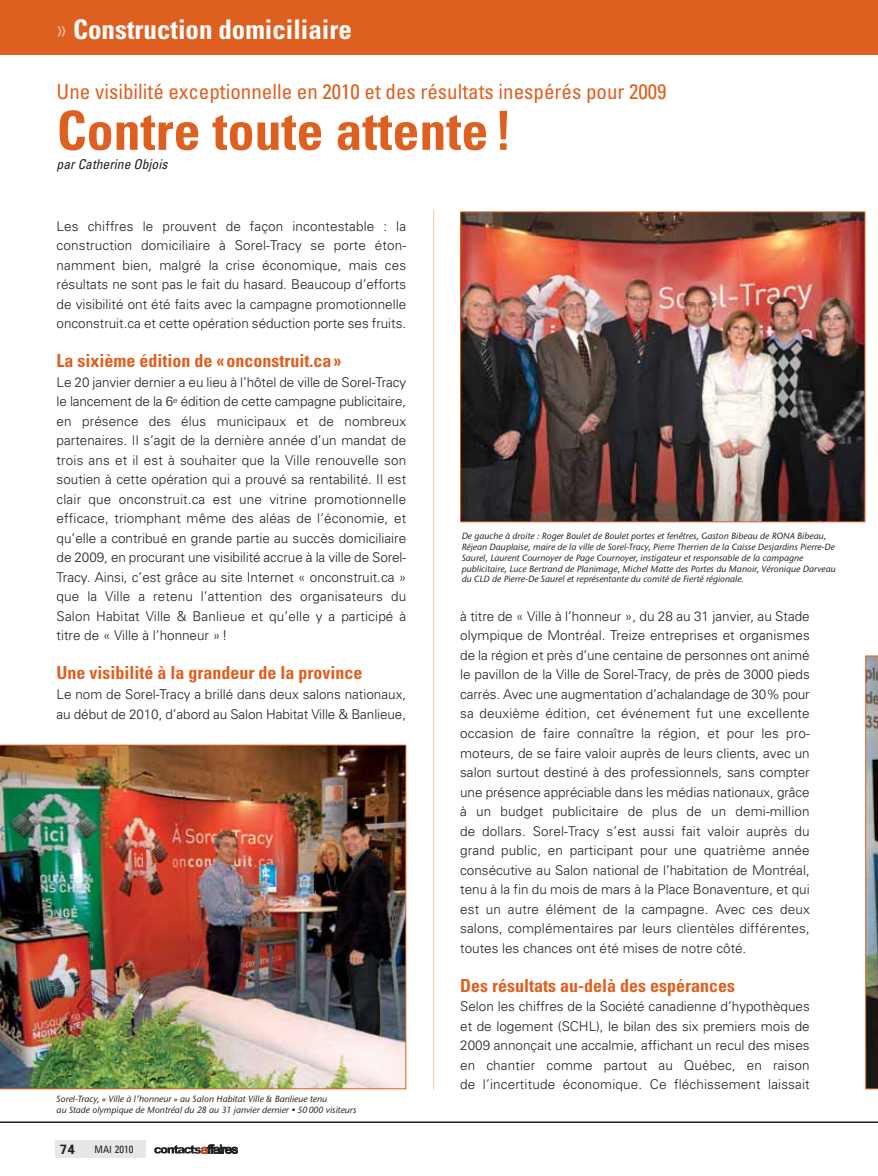
<style>
.page{position:relative;width:878px;height:1176px;background:#fff}
.page>*{position:absolute;margin:0;border:0;box-sizing:border-box;transform-origin:0 0}
.t1{font:700 condensed 54px "Univers";color:#de6020}
.t2{font:700 condensed 27px "Univers";color:#fff}
.t3{font:condensed 21px "Univers";color:#de6020}
.t4{font:700 condensed 18px "Univers";color:#de6020}
.t5{font:300 13.5px/19.5px "Univers";color:#231f20;text-align:justify}
.t6{font:italic condensed 13.5px "Univers";color:#231f20}
.t7{font:700 13.5px "Univers";color:#231f20}
.t8{font:condensed 10.5px "Univers";color:#231f20}
.t9{font:italic 9px/10.8px "Bell Stone Sans";color:#231f20}
.s1{font-weight:300;color:#f1b893}
.s2{font-size:10.2px}
</style>
<div class="page">
<img style="left:865px;top:655px;width:13px;height:434px">
<div style="left:55px;top:1140px;width:90px;height:17px;background:#e6e7e8"></div>
<svg style="left:154px;top:1144px;width:84px;height:9px"></svg>
<div style="left:0;top:0;width:878px;height:55px;background:#de6020"></div>
<img style="left:462px;top:213px;width:401px;height:307px">
<div style="left:460px;top:211px;width:405px;height:311px;border:1px solid #de6020"></div>
<hr style="left:433px;top:209px;width:1px;height:880px;background:#f4c7a9">
<img style="left:0;top:744px;width:406px;height:345px">
<hr style="left:0;top:1121px;width:878px;height:1px;background:#231f20">
<h2 class="t2" style="left:57px;top:19px;width:297px"><span class="s1">»</span> Construction domiciliaire</h2>
<h3 class="t3" style="left:57px;top:84px;width:611px">Une visibilité exceptionnelle en 2010 et des résultats inespérés pour 2009</h3>
<h1 class="t1" style="left:57px;top:111px;width:457px">Contre toute attente !</h1>
<p class="t6" style="left:57px;top:160px;width:115px">parCatherine Objois</p>
<p class="t5" style="left:57px;top:217px;width:351px">Les chiffres le prouvent de façon incontestable : la construction domiciliaire à Sorel-Tracy se porte éton - namment bien, malgré la crise économique, mais ces résultats ne sont pas le fait du hasard. Beaucoup d’efforts de visibilité ont été faits avec la campagne promotionnelle onconstruit.ca et cette opération séduction porte ses fruits.</p>
<h3 class="t4" style="left:57px;top:354px;width:286px">La sixième édition de « onconstruit.ca »</h3>
<p class="t5" style="left:57px;top:373px;width:351px">Le 20 janvier dernier a eu lieu à l’hôtel de ville de Sorel-Tracy le lancement de la 6<sup>e</sup> édition de cette campagne publicitaire, en présence des élus municipaux et de nombreux partenaires. Il s’agit de la dernière année d’un mandat de trois ans et il est à souhaiter que la Ville renouvelle son soutien à cette opération qui a prouvé sa rentabilité. Il est clair que onconstruit.ca est une vitrine promotionnelle efficace, triomphant même des aléas de l’économie, et qu’elle a contribué en grande partie au succès domiciliaire de 2009, en procurant une visibilité accrue à la ville de Sorel-Tracy. Ainsi, c’est grâce au site Internet « onconstruit.ca » que la Ville a retenu l’attention des organisateurs du Salon Habitat Ville &amp; Banlieue et qu’elle y a participé à titre de « Ville à l’honneur »!</p>
<h3 class="t4" style="left:57px;top:666px;width:307px">Une visibilité à la grandeur de la province</h3>
<p class="t5" style="left:57px;top:685px;width:351px">Le nom de Sorel-Tracy a brillé dans deux salons nationaux, au début de 2010, d’abord au Salon Habitat Ville &amp; Banlieue,</p>
<p class="t9" style="left:57px;top:1094px;width:301px">Sorel-Tracy, « Ville à l’honneur » au Salon Habitat Ville &amp; Banlieue tenu<br>au Stade olympique de Montréal du 28 au 31 janvier dernier • 50 000 visiteurs</p>
<p class="t7" style="left:60px;top:1144px;width:16px">74</p>
<p class="t8" style="left:95px;top:1145px;width:41px"><span class="s2">MAI</span> 2010</p>
<p class="t9" style="left:462px;top:531px;width:376px">De gauche à droite : Roger Boulet de Boulet portes et fenêtres, Gaston Bibeau de RONA Bibeau, Réjean Dauplaise, maire de la ville de Sorel-Tracy, Pierre Therrien de la Caisse Desjardins Pierre-De Saurel, Laurent Cournoyer de Page Cournoyer, instigateur et responsable de la campagne publicitaire, Luce Bertrand de Planimage, Michel Matte des Portes du Manoir, Véronique Darveau du CLD de Pierre-De Saurel et représentante du comité de Fierté régionale.</p>
<p class="t5" style="left:460px;top:607px;width:351px">à titre de « Ville à l’honneur », du 28 au 31 janvier, au Stade olympique de Montréal. Treize entreprises et organismes de la région et près d’une centaine de personnes ont animé le pavillon de la Ville de Sorel-Tracy, de près de 3000 pieds carrés. Avec une augmentation d’achalandage de 30% pour sa deuxième édition, cet événement fut une excellente occasion de faire connaître la région, et pour les pro - moteurs, de se faire valoir auprès de leurs clients, avec un salon surtout destiné à des professionnels, sans compter une présence appréciable dans les médias nationaux, grâce à un budget publicitaire de plus de un demi-million de dollars. Sorel-Tracy s’est aussi fait valoir auprès du grand public, en participant pour une quatrième année consécutive au Salon national de l’habitation de Montréal, tenu à la fin du mois de mars à la Place Bonaventure, et qui est un autre élément de la campagne. Avec ces deux salons, complémentaires par leurs clientèles différentes, toutes les chances ont été mises de notre côté.</p>
<h3 class="t4" style="left:460px;top:978px;width:276px">Des résultats au-delà des espérances</h3>
<p class="t5" style="left:460px;top:997px;width:351px">Selon les chiffres de la Société canadienne d’hypothèques et de logement (SCHL), le bilan des six premiers mois de 2009 annonçait une accalmie, affichant un recul des mises en chantier comme partout au Québec, en raison de l’incertitude économique. Ce fléchissement laissait</p>
</div>
